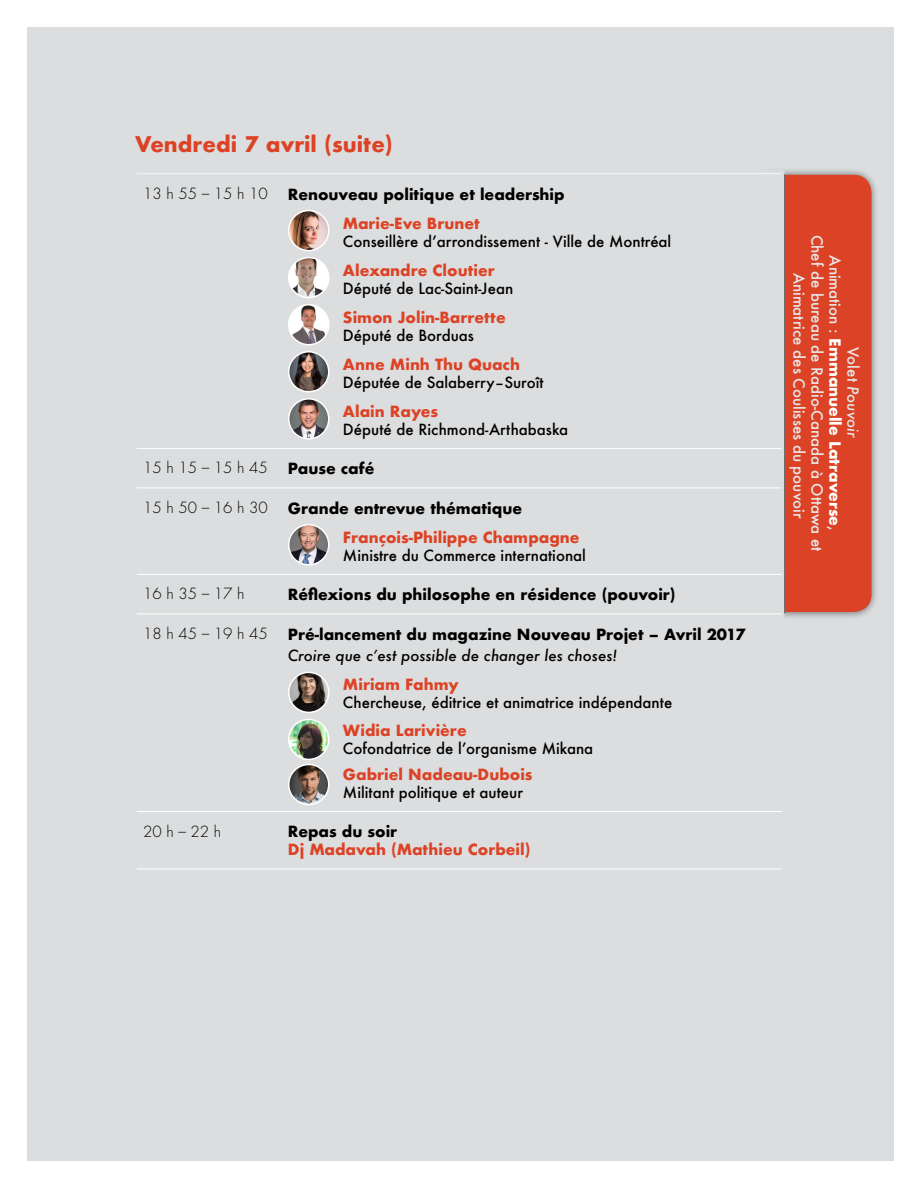
<style>
.page{position:relative;width:918px;height:1188px;background:#fff}
.page>*{position:absolute;margin:0;border:0;box-sizing:border-box;transform-origin:0 0}
.t1{font:700 21px "Futura";color:#dc4326}
.t2{font:500 15px "Futura";color:#000}
.t3{font:700 15px "Futura";color:#dc4326}
.t4{font:700 15px "Futura";color:#000}
.t5{font:500 15px/18px "Futura";color:#e6e7e8;text-align:center}
.t6{font:300 15px "Futura";color:#000}
.t7{font:italic 500 15px "Futura";color:#000}
.s1{font-style:italic}
.s2{font-weight:700;color:#fff}
</style>
<div class="page">
<div style="left:27px;top:27px;width:866px;height:1134px;background:#dcddde"></div>
<div style="left:744px;top:167px;width:135px;height:453px;background:#000;opacity:.5"></div>
<div style="left:752px;top:175px;width:120px;height:437px;background:#dc4326;border-radius:18px"></div>
<div style="left:135px;top:172px;width:648px;height:859px;background:#dcddde"></div>
<hr style="left:281px;top:173px;width:504px;height:1px;background:#fff">
<hr style="left:136px;top:448px;width:145px;height:1px;background:#fff">
<hr style="left:281px;top:448px;width:503px;height:1px;background:#fff">
<hr style="left:136px;top:488px;width:145px;height:1px;background:#fff">
<hr style="left:281px;top:488px;width:503px;height:1px;background:#fff">
<hr style="left:136px;top:574px;width:145px;height:1px;background:#fff">
<hr style="left:281px;top:574px;width:503px;height:1px;background:#fff">
<hr style="left:136px;top:613px;width:145px;height:1px;background:#fff">
<hr style="left:281px;top:613px;width:504px;height:1px;background:#fff">
<hr style="left:136px;top:811px;width:145px;height:1px;background:#fff">
<hr style="left:281px;top:811px;width:503px;height:1px;background:#fff">
<hr style="left:136px;top:869px;width:145px;height:1px;background:#fff">
<hr style="left:281px;top:869px;width:503px;height:1px;background:#fff">
<hr style="left:784px;top:174px;width:1px;height:274px;background:#000">
<hr style="left:784px;top:448px;width:1px;height:40px;background:#000">
<hr style="left:784px;top:488px;width:1px;height:86px;background:#000">
<hr style="left:784px;top:574px;width:1px;height:39px;background:#000">
<img style="left:289px;top:211px;width:40px;height:40px;border-radius:20px">
<div style="left:288px;top:210px;width:41px;height:41px;border:2px solid #fff;border-radius:50%"></div>
<img style="left:289px;top:258px;width:40px;height:40px;border-radius:20px">
<div style="left:288px;top:257px;width:41px;height:41px;border:2px solid #fff;border-radius:50%"></div>
<img style="left:289px;top:305px;width:40px;height:40px;border-radius:20px">
<div style="left:288px;top:304px;width:41px;height:41px;border:2px solid #fff;border-radius:50%"></div>
<img style="left:289px;top:352px;width:40px;height:40px;border-radius:20px">
<div style="left:288px;top:351px;width:41px;height:42px;border:2px solid #fff;border-radius:50%"></div>
<img style="left:289px;top:399px;width:40px;height:40px;border-radius:20px">
<div style="left:288px;top:398px;width:41px;height:42px;border:2px solid #fff;border-radius:50%"></div>
<img style="left:289px;top:525px;width:40px;height:40px;border-radius:20px">
<div style="left:288px;top:524px;width:41px;height:42px;border:2px solid #fff;border-radius:50%"></div>
<img style="left:289px;top:672px;width:40px;height:40px;border-radius:20px">
<div style="left:288px;top:672px;width:41px;height:41px;border:2px solid #fff;border-radius:50%"></div>
<img style="left:289px;top:719px;width:40px;height:40px;border-radius:20px">
<div style="left:288px;top:719px;width:41px;height:41px;border:2px solid #fff;border-radius:50%"></div>
<img style="left:289px;top:765px;width:40px;height:40px;border-radius:20px">
<div style="left:288px;top:764px;width:41px;height:41px;border:2px solid #fff;border-radius:50%"></div>
<h1 class="t1" style="left:135px;top:129px;width:259px">Vendredi 7 avril (suite)</h1>
<p class="t6" style="left:143px;top:184px;width:126px">13 h 55 – 15 h 10</p>
<p class="t4" style="left:288px;top:183px;width:278px">Renouveau politique et leadership</p>
<p class="t3" style="left:343px;top:212px;width:138px">Marie-Eve Brunet</p>
<p class="t2" style="left:343px;top:231px;width:330px">Conseillère d’arrondissement - Ville de Montréal</p>
<p class="t3" style="left:343px;top:259px;width:153px">Alexandre Cloutier</p>
<p class="t2" style="left:343px;top:278px;width:172px">Député de Lac-Saint-Jean</p>
<p class="t3" style="left:343px;top:306px;width:164px">Simon Jolin-Barrette</p>
<p class="t2" style="left:343px;top:325px;width:133px">Député de Borduas</p>
<p class="t3" style="left:343px;top:353px;width:179px">Anne Minh Thu Quach</p>
<p class="t2" style="left:343px;top:372px;width:202px">Députée de Salaberry–Suroît</p>
<p class="t3" style="left:343px;top:400px;width:97px">Alain Rayes</p>
<p class="t2" style="left:343px;top:419px;width:227px">Député de Richmond-Arthabaska</p>
<p class="t6" style="left:143px;top:458px;width:126px">15 h 15 – 15 h 45</p>
<p class="t4" style="left:288px;top:458px;width:88px">Pause café</p>
<p class="t6" style="left:143px;top:498px;width:126px">15 h 50 – 16 h 30</p>
<p class="t4" style="left:288px;top:497px;width:236px">Grande entrevue thématique</p>
<p class="t3" style="left:343px;top:526px;width:238px">François-Philippe Champagne</p>
<p class="t2" style="left:343px;top:545px;width:244px">Ministre du Commerce international</p>
<p class="t6" style="left:143px;top:584px;width:103px">16 h 35 – 17 h</p>
<p class="t4" style="left:288px;top:584px;width:389px">Réflexions du philosophe en résidence (pouvoir)</p>
<p class="t6" style="left:143px;top:624px;width:126px">18 h 45 – 19 h 45</p>
<p class="t4" style="left:288px;top:623px;width:459px">Pré-lancement du magazine Nouveau Projet – Avril 2017</p>
<p class="t7" style="left:288px;top:646px;width:331px">Croire que c’est possible de changer les choses!</p>
<p class="t3" style="left:343px;top:674px;width:117px">Miriam Fahmy</p>
<p class="t2" style="left:343px;top:693px;width:331px">Chercheuse, éditrice et animatrice indépendante</p>
<p class="t3" style="left:343px;top:719px;width:125px">Widia Larivière</p>
<p class="t2" style="left:343px;top:738px;width:252px">Cofondatrice de l’organisme Mikana</p>
<p class="t3" style="left:343px;top:763px;width:191px">Gabriel Nadeau-Dubois</p>
<p class="t2" style="left:343px;top:782px;width:182px">Militant politique et auteur</p>
<p class="t6" style="left:143px;top:821px;width:79px">20 h – 22 h</p>
<p class="t4" style="left:288px;top:821px;width:111px">Repas du soir</p>
<p class="t3" style="left:288px;top:839px;width:244px">Dj Madavah (Mathieu Corbeil)</p>
<p class="t5" style="left:862px;top:235px;width:318px;rotate:90deg">Volet <span class="s1">Pouvoir<br></span>Animation : <span class="s2">Emmanuelle Latraverse</span>,<br>Chef de bureau de Radio-Canada à Ottawa et<br>Animatrice des Coulisses du pouvoir</p>
</div>
